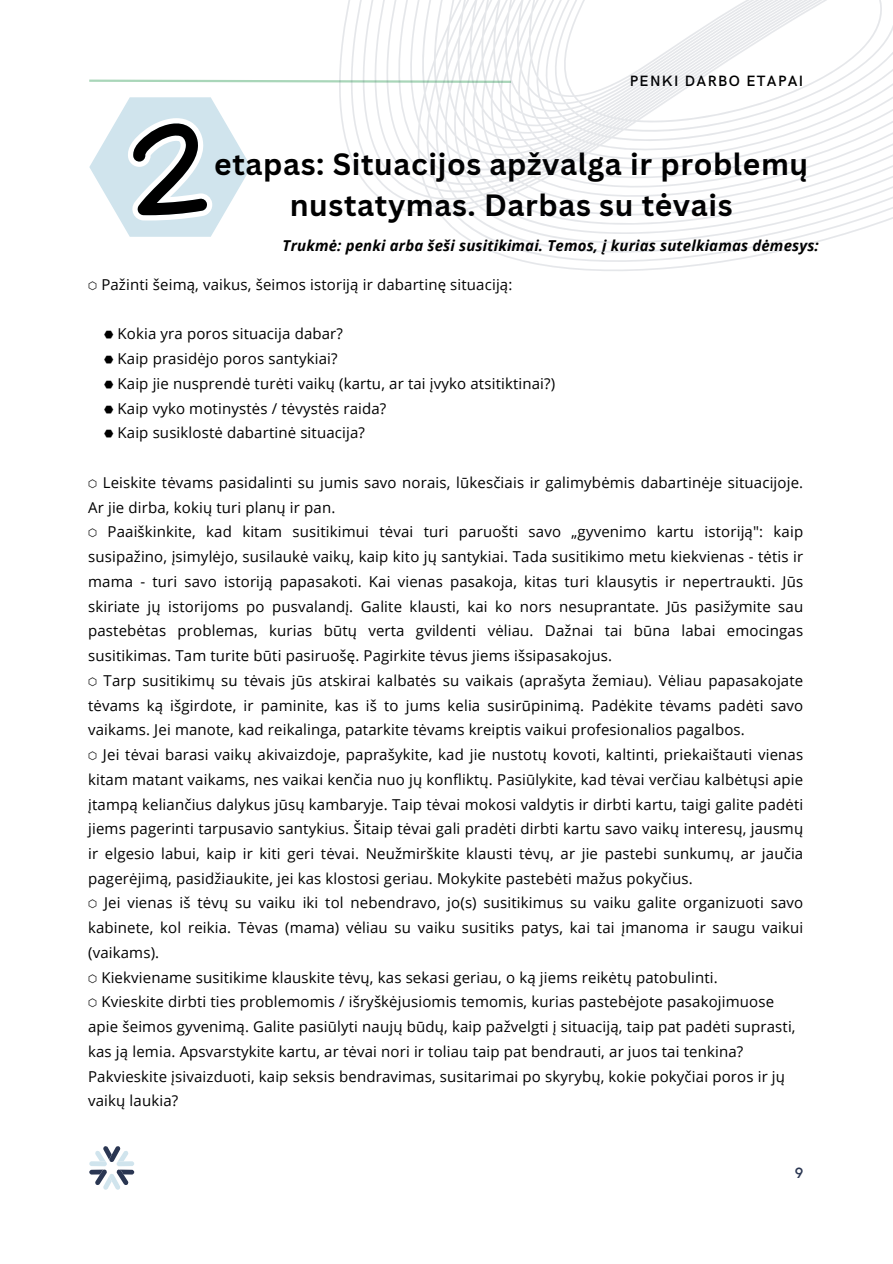
<style>
.page{position:relative;width:893px;height:1264px;background:#fff}
.page>*{position:absolute;margin:0;border:0;box-sizing:border-box;transform-origin:0 0}
.t1{font:700 30px/41.5px "Canva Sans";letter-spacing:.02em;color:#000;text-align:center}
.t2{font:15px/24.8px "Open Sans";letter-spacing:.01em;color:#000;text-align:justify}
.t3{font:italic 700 15px "Open Sans";letter-spacing:.01em;color:#000}
.t4{font:600 15px "HK Grotesk";letter-spacing:.09em;color:#000}
.t5{font:600 15px "HK Grotesk";color:#2a3652}
.s1{font-family:"Free Mono"}
</style>
<div class="page">
<svg style="left:89px;top:79px;width:104px;height:3px"></svg>
<svg style="left:89px;top:97px;width:104px;height:140px"></svg>
<svg style="left:193px;top:0;width:699px;height:271px"></svg>
<svg style="left:89px;top:1146px;width:45px;height:43px"></svg>
<p class="t4" style="left:629px;top:72px;width:175px">PENKI DARBO ETAPAI</p>
<p class="t1" style="left:214px;top:142px;width:595px">etapas: Situacijos apžvalga ir problemų nustatymas. Darbas su tėvais</p>
<p class="t3" style="left:282px;top:235px;width:537px">Trukmė: penki arba šeši susitikimai. Temos, į kurias sutelkiamas dėmesys:</p>
<p class="t2" style="left:88px;top:272px;width:426px"><span class="s1">⬡</span> Pažinti šeimą, vaikus, šeimos istoriją ir dabartinę situaciją:</p>
<p class="t2" style="left:104px;top:321px;width:240px"><span class="s1">⬣</span> Kokia yra poros situacija dabar?</p>
<p class="t2" style="left:104px;top:346px;width:235px"><span class="s1">⬣</span> Kaip prasidėjo poros santykiai?</p>
<p class="t2" style="left:104px;top:371px;width:452px"><span class="s1">⬣</span> Kaip jie nusprendė turėti vaikų (kartu, ar tai įvyko atsitiktinai?)</p>
<p class="t2" style="left:104px;top:395px;width:283px"><span class="s1">⬣</span> Kaip vyko motinystės / tėvystės raida?</p>
<p class="t2" style="left:104px;top:420px;width:262px"><span class="s1">⬣</span> Kaip susiklostė dabartinė situacija?</p>
<p class="t2" style="left:88px;top:469px;width:716px"><span class="s1">⬡</span> Leiskite tėvams pasidalinti su jumis savo norais, lūkesčiais ir galimybėmis dabartinėje situacijoje.<br>Ar jie dirba, kokių turi planų ir pan.</p>
<p class="t2" style="left:88px;top:519px;width:716px"><span class="s1">⬡</span> Paaiškinkite, kad kitam susitikimui tėvai turi paruošti savo „gyvenimo kartu istoriją": kaip susipažino, įsimylėjo, susilaukė vaikų, kaip kito jų santykiai. Tada susitikimo metu kiekvienas - tėtis ir mama - turi savo istoriją papasakoti. Kai vienas pasakoja, kitas turi klausytis ir nepertraukti. Jūs skiriate jų istorijoms po pusvalandį. Galite klausti, kai ko nors nesuprantate. Jūs pasižymite sau pastebėtas problemas, kurias būtų verta gvildenti vėliau. Dažnai tai būna labai emocingas susitikimas. Tam turite būti pasiruošę. Pagirkite tėvus jiems išsipasakojus.</p>
<p class="t2" style="left:88px;top:667px;width:716px"><span class="s1">⬡</span> Tarp susitikimų su tėvais jūs atskirai kalbatės su vaikais (aprašyta žemiau). Vėliau papasakojate tėvams ką išgirdote, ir paminite, kas iš to jums kelia susirūpinimą. Padėkite tėvams padėti savo vaikams. Jei manote, kad reikalinga, patarkite tėvams kreiptis vaikui profesionalios pagalbos.</p>
<p class="t2" style="left:88px;top:741px;width:716px"><span class="s1">⬡</span> Jei tėvai barasi vaikų akivaizdoje, paprašykite, kad jie nustotų kovoti, kaltinti, priekaištauti vienas kitam matant vaikams, nes vaikai kenčia nuo jų konfliktų. Pasiūlykite, kad tėvai verčiau kalbėtųsi apie įtampą keliančius dalykus jūsų kambaryje. Taip tėvai mokosi valdytis ir dirbti kartu, taigi galite padėti jiems pagerinti tarpusavio santykius. Šitaip tėvai gali pradėti dirbti kartu savo vaikų interesų, jausmų ir elgesio labui, kaip ir kiti geri tėvai. Neužmirškite klausti tėvų, ar jie pastebi sunkumų, ar jaučia pagerėjimą, pasidžiaukite, jei kas klostosi geriau. Mokykite pastebėti mažus pokyčius.</p>
<p class="t2" style="left:88px;top:890px;width:716px"><span class="s1">⬡</span> Jei vienas iš tėvų su vaiku iki tol nebendravo, jo(s) susitikimus su vaiku galite organizuoti savo kabinete, kol reikia. Tėvas (mama) vėliau su vaiku susitiks patys, kai tai įmanoma ir saugu vaikui (vaikams).</p>
<p class="t2" style="left:88px;top:964px;width:631px"><span class="s1">⬡</span> Kiekviename susitikime klauskite tėvų, kas sekasi geriau, o ką jiems reikėtų patobulinti.</p>
<p class="t2" style="left:88px;top:989px;width:709px;text-align:left"><span class="s1">⬡</span> Kvieskite dirbti ties problemomis / išryškėjusiomis temomis, kurias pastebėjote pasakojimuose apie šeimos gyvenimą. Galite pasiūlyti naujų būdų, kaip pažvelgti į situaciją, taip pat padėti suprasti, kas ją lemia. Apsvarstykite kartu, ar tėvai nori ir toliau taip pat bendrauti, ar juos tai tenkina?<br>Pakvieskite įsivaizduoti, kaip seksis bendravimas, susitarimai po skyrybų, kokie pokyčiai poros ir jų vaikų laukia?</p>
<p class="t5" style="left:794px;top:1164px;width:10px">9</p>
</div>
